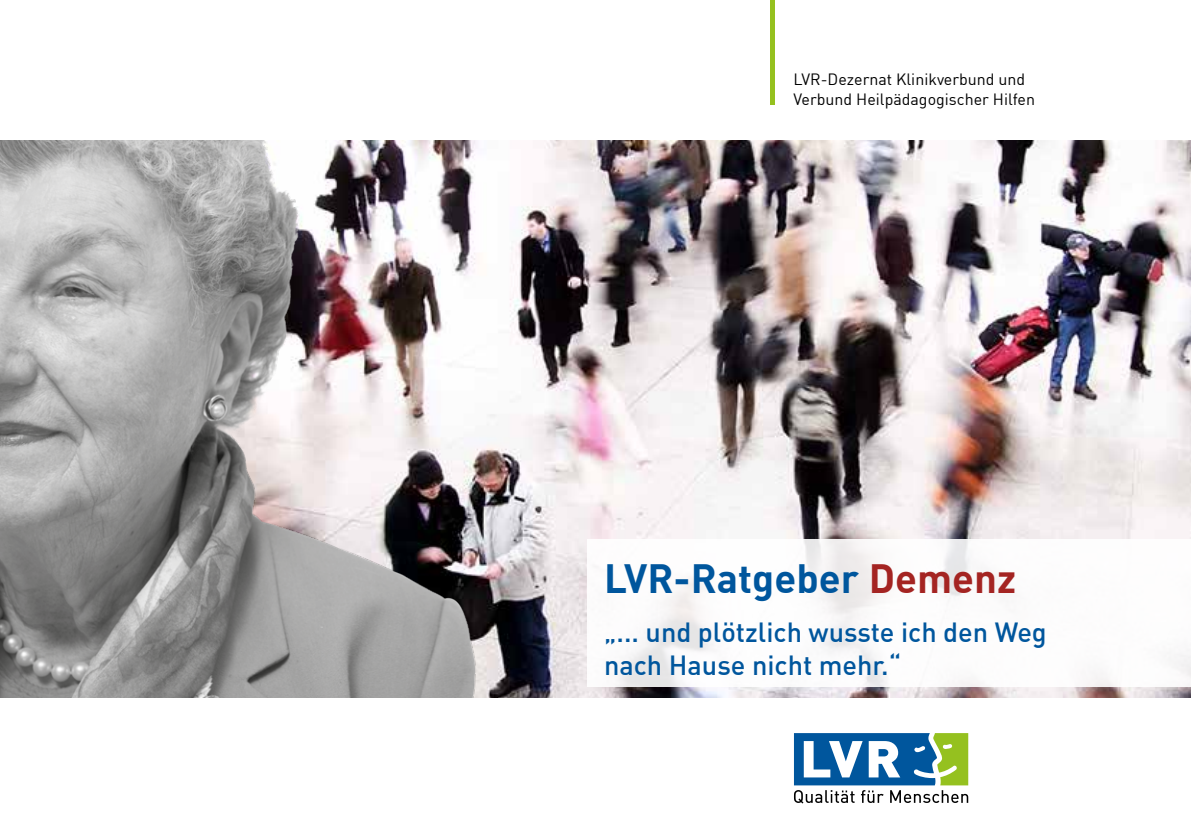
<style>
.page{position:relative;width:1191px;height:840px;background:#fff}
.page>*{position:absolute;margin:0;border:0;box-sizing:border-box;transform-origin:0 0}
.t1{font:700 40px "DIN";color:#00569d}
.t2{font:500 27.2px/32.6px "DIN";color:#00569d}
.aaa_lvr_einrichtung{font:16px "DIN";color:#000}
.s1{color:#a42422}
</style>
<div class="page">
<svg style="left:794px;top:733px;width:174px;height:70px"></svg>
<hr style="left:771px;top:0;width:4px;height:105px;background:#95c11f">
<img style="left:504px;top:140px;width:687px;height:557px">
<img style="left:0;top:140px;width:504px;height:557px">
<div style="left:587px;top:539px;width:604px;height:147px;background:#fff"></div>
<p class="aaa_lvr_einrichtung" style="left:793px;top:69px;width:233px">LVR-Dezernat Klinikverbund und</p>
<p class="aaa_lvr_einrichtung" style="left:793px;top:89px;width:243px">Verbund Heilpädagogischer Hilfen</p>
<p class="t1" style="left:604px;top:552px;width:414px">LVR-Ratgeber <span class="s1">Demenz</span></p>
<p class="t2" style="left:604px;top:614px;width:444px">„... und plötzlich wusste ich den Weg nach Hause nicht mehr.“</p>
</div>
